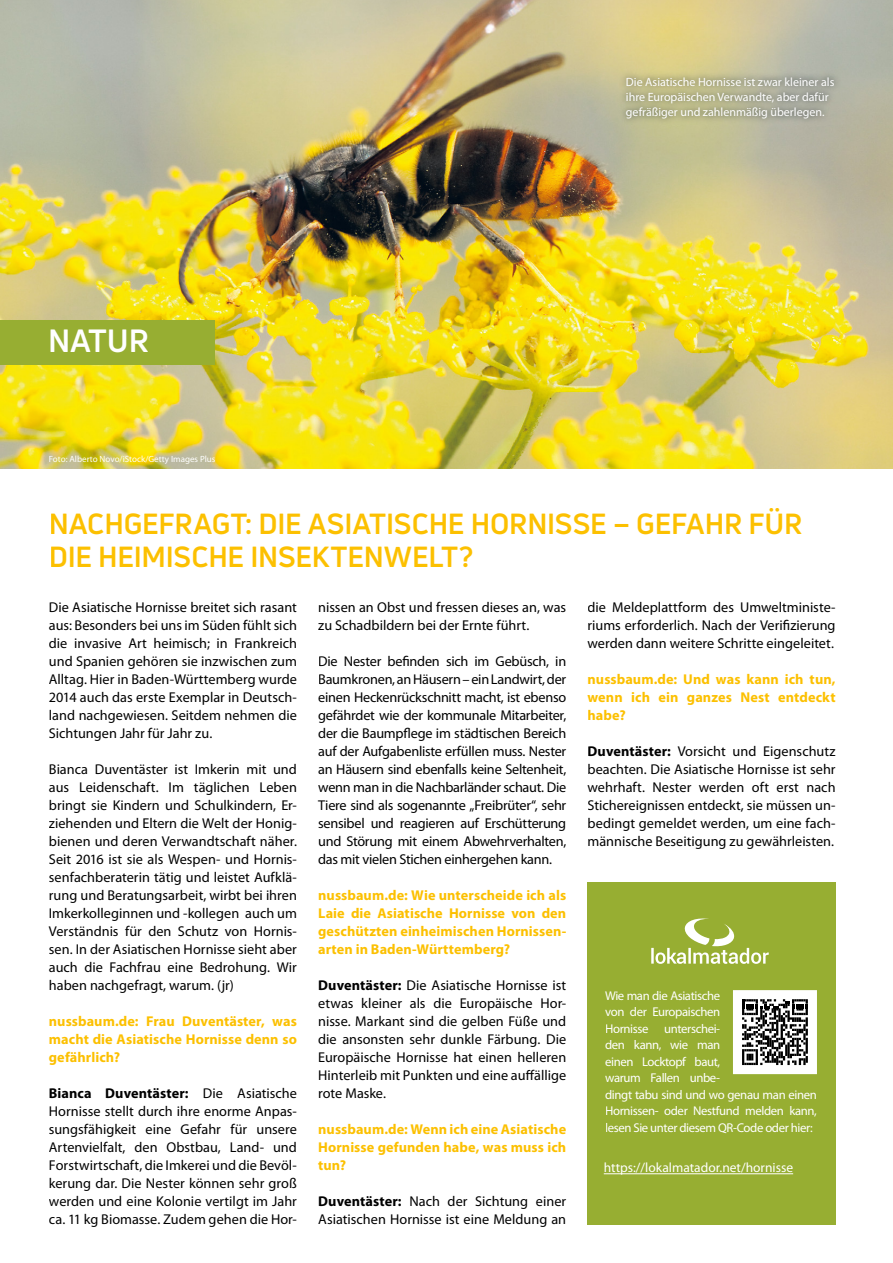
<style>
.page{position:relative;width:893px;height:1263px;background:#fff}
.page>*{position:absolute;margin:0;border:0;box-sizing:border-box;transform-origin:0 0}
.t1{font:700 31.5px "Uni Neue";color:#fff}
.t2{font:700 28.5px/33px "Uni Neue";letter-spacing:-.005em;color:#fcc000}
.t3{font:14.25px/18px "Myriad Pro";color:#000;text-align:justify}
.t4{font:700 14.25px/18px "Myriad Pro";letter-spacing:.005em;color:#fcc000;text-align:justify}
.t5{font:13.5px "Myriad Pro";color:#fff}
.t6{font:12.75px/16.5px "Myriad Pro";letter-spacing:-.03em;color:#fff}
.t7{font:12px/15px "Myriad Pro";color:#fff}
.t8{font:9px "Myriad Pro";color:#fff}
.s1{font-weight:700}
</style>
<div class="page">
<img style="left:0;top:0;width:893px;height:468px">
<div style="left:0;top:320px;width:215px;height:44px;background:#97ae32"></div>
<div style="left:587px;top:882px;width:249px;height:343px;background:#97ae32"></div>
<hr style="left:604px;top:1173px;width:189px;height:1px;background:#fff">
<svg style="left:651px;top:918px;width:166px;height:156px"></svg>
<img style="left:619px;top:70px;width:222px;height:55px">
<p class="t1" style="left:48px;top:321px;width:102px">NATUR</p>
<p class="t8" style="left:49px;top:453px;width:168px">Foto: Alberto Novo/iStock/Getty Images Plus</p>
<p class="t7" style="left:626px;top:74px;width:210px">Die Asiatische Hornisse ist zwar kleiner als ihre Europäischen Verwandte, aber dafür gefräßiger und zahlenmäßig überlegen.</p>
<p class="t2" style="left:49px;top:507px;width:755px">NACHGEFRAGT: DIE ASIATISCHE HORNISSE – GEFAHR FÜR<br>DIE HEIMISCHE INSEKTENWELT?</p>
<p class="t3" style="left:49px;top:598px;width:250px">Die Asiatische Hornisse breitet sich rasant aus: Besonders bei uns im Süden fühlt sich die invasive Art heimisch; in Frankreich und Spanien gehören sie inzwischen zum Alltag. Hier in Baden-Württemberg wurde 2014 auch das erste Exemplar in Deutsch&shy;land nachgewiesen. Seitdem nehmen die Sichtungen Jahr für Jahr zu.</p>
<p class="t3" style="left:49px;top:760px;width:250px">Bianca Duventäster ist Imkerin mit und aus Leidenschaft. Im täglichen Leben bringt sie Kindern und Schulkindern, Er&shy;ziehenden und Eltern die Welt der Honig&shy;bienen und deren Verwandtschaft näher.<br>Seit 2016 ist sie als Wespen- und Hornis&shy;senfachberaterin tätig und leistet Aufklä&shy;rung und Beratungsarbeit, wirbt bei ihren Imkerkolleginnen und -kollegen auch um Verständnis für den Schutz von Hornis&shy;sen. In der Asiatischen Hornisse sieht aber auch die Fachfrau eine Bedrohung. Wir haben nachgefragt, warum. (jr)</p>
<p class="t4" style="left:49px;top:1012px;width:250px">nussbaum.de: Frau Duventäster, was macht die Asiatische Hornisse denn so gefährlich?</p>
<p class="t3" style="left:49px;top:1084px;width:250px"><span class="s1">Bianca Duventäster:</span> Die Asiatische Hornisse stellt durch ihre enorme Anpas&shy;sungsfähigkeit eine Gefahr für unsere Artenvielfalt, den Obstbau, Land- und Forstwirtschaft, die Imkerei und die Bevöl&shy;kerung dar. Die Nester können sehr groß werden und eine Kolonie vertilgt im Jahr ca. 11 kg Biomasse. Zudem gehen die Hor-</p>
<p class="t3" style="left:587px;top:598px;width:250px">die Meldeplattform des Umweltministe&shy;riums erforderlich. Nach der Verifizierung werden dann weitere Schritte eingeleitet.</p>
<p class="t4" style="left:587px;top:670px;width:250px">nussbaum.de: Und was kann ich tun, wenn ich ein ganzes Nest entdeckt habe?</p>
<p class="t3" style="left:587px;top:742px;width:250px"><span class="s1">Duventäster:</span> Vorsicht und Eigenschutz beachten. Die Asiatische Hornisse ist sehr wehrhaft. Nester werden oft erst nach Stichereignissen entdeckt, sie müssen un&shy;bedingt gemeldet werden, um eine fach&shy;männische Beseitigung zu gewährleisten.</p>
<p class="t3" style="left:318px;top:598px;width:249px">nissen an Obst und fressen dieses an, was zu Schadbildern bei der Ernte führt.</p>
<p class="t3" style="left:318px;top:652px;width:250px">Die Nester befinden sich im Gebüsch, in Baumkronen,anHäusern–einLandwirt,der einen Heckenrückschnitt macht, ist ebenso gefährdet wie der kommunale Mitarbeiter, der die Baumpflege im städtischen Bereich auf der Aufgabenliste erfüllen muss. Nester an Häusern sind ebenfalls keine Seltenheit, wenn man in die Nachbarländer schaut. Die Tiere sind als sogenannte „Freibrüter“, sehr sensibel und reagieren auf Erschütterung und Störung mit einem Abwehrverhalten, das mit vielen Stichen einhergehen kann.</p>
<p class="t4" style="left:318px;top:886px;width:250px">nussbaum.de: Wie unterscheide ich als Laie die Asiatische Hornisse von den geschützten einheimischen Hornissen&shy;arten in Baden-Württemberg?</p>
<p class="t3" style="left:318px;top:976px;width:250px"><span class="s1">Duventäster:</span> Die Asiatische Hornisse ist etwas kleiner als die Europäische Hor&shy;nisse. Markant sind die gelben Füße und die ansonsten sehr dunkle Färbung. Die Europäische Hornisse hat einen helleren Hinterleib mit Punkten und eine auffällige rote Maske.</p>
<p class="t4" style="left:318px;top:1120px;width:250px">nussbaum.de: Wenn ich eine Asiatische Hornisse gefunden habe, was muss ich tun?</p>
<p class="t3" style="left:318px;top:1192px;width:250px"><span class="s1">Duventäster:</span> Nach der Sichtung einer<br>Asiatischen Hornisse ist eine Meldung an</p>
<p class="t6" style="left:605px;top:987px;width:213px">Wie man die Asiatische<br>von der Europaischen<br>Hornisse unterschei-<br>den kann, wie man<br>einen Locktopf baut,<br>warum Fallen unbe-<br>dingt tabu sind und wo genau man einen<br>Hornissen- oder Nestfund melden kann, lesen Sie unter diesem QR-Code oder hier:</p>
<p class="t5" style="left:604px;top:1159px;width:191px">https://lokalmatador.net/hornisse</p>
</div>
